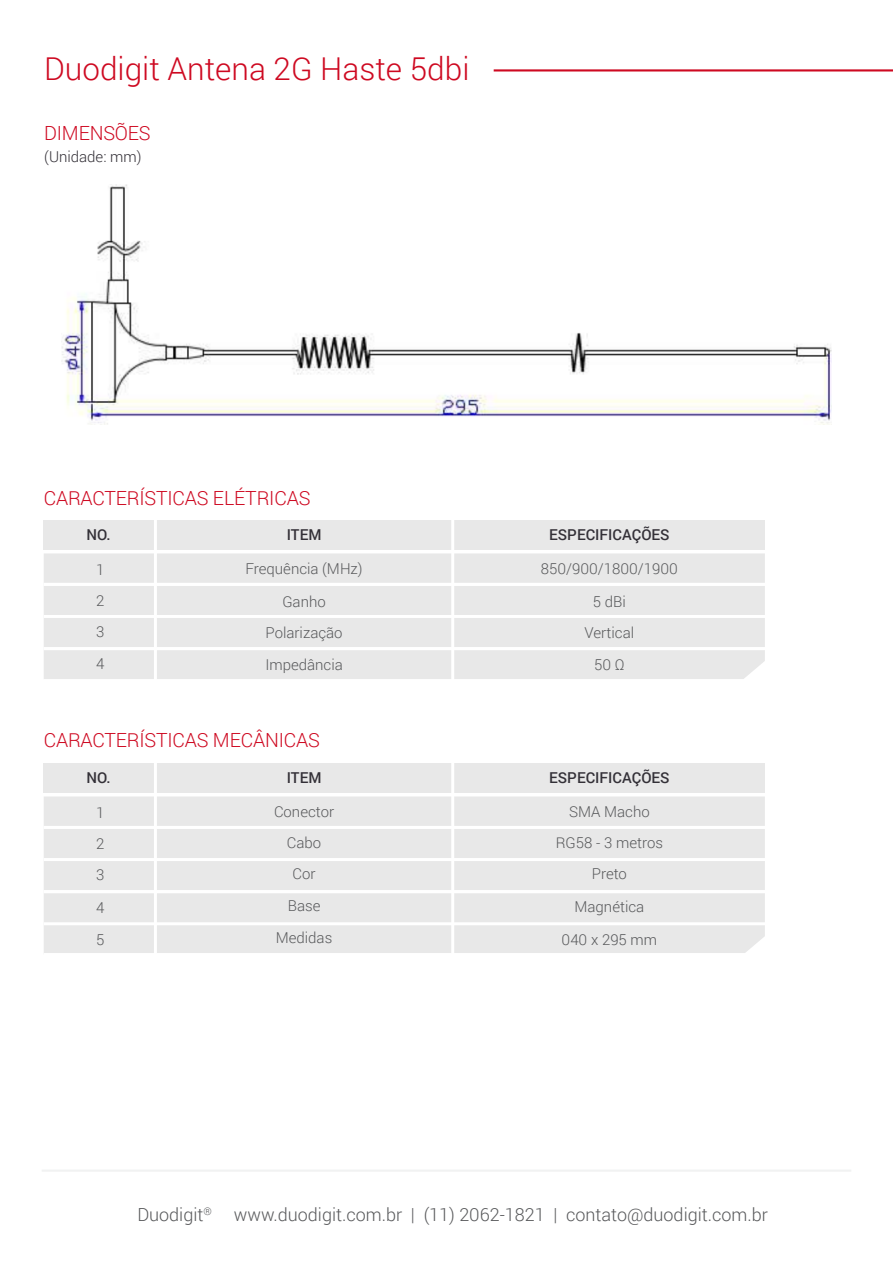
<style>
.page{position:relative;width:893px;height:1263px;background:#fff}
.page>*{position:absolute;margin:0;border:0;box-sizing:border-box;transform-origin:0 0}
.t1{font:300 31.5px "Roboto";color:#ce0921}
.t2{font:300 19.5px "Roboto";letter-spacing:-.01em;color:#ce0921}
.t3{font:300 18px "Roboto";color:#58595b}
.t4{font:300 15px/31px "Roboto";color:#58595b;text-align:center}
.t5{font:500 15px "Roboto";color:#333037}
.t6{font:300 15px "Roboto";color:#333037}
</style>
<div class="page">
<hr style="left:494px;top:69px;width:399px;height:3px;background:#ce0921">
<hr style="left:42px;top:1169px;width:809px;height:3px;background:#f1f2f2">
<div style="left:44px;top:553px;width:721px;height:126px;background:#e8e8e8"></div>
<div style="left:44px;top:520px;width:721px;height:30px;background:#e8e8e8"></div>
<hr style="left:154px;top:517px;width:3px;height:199px;background:#fff">
<hr style="left:451px;top:512px;width:3px;height:203px;background:#fff">
<hr style="left:44px;top:583px;width:737px;height:3px;background:#fff">
<hr style="left:44px;top:615px;width:737px;height:3px;background:#fff">
<hr style="left:44px;top:647px;width:737px;height:3px;background:#fff">
<div style="left:44px;top:796px;width:721px;height:157px;background:#e8e8e8"></div>
<hr style="left:44px;top:922px;width:737px;height:3px;background:#fff">
<div style="left:44px;top:764px;width:721px;height:29px;background:#e8e8e8"></div>
<hr style="left:154px;top:761px;width:3px;height:200px;background:#fff">
<hr style="left:451px;top:755px;width:3px;height:206px;background:#fff">
<hr style="left:44px;top:826px;width:737px;height:3px;background:#fff">
<hr style="left:44px;top:858px;width:737px;height:3px;background:#fff">
<hr style="left:44px;top:890px;width:737px;height:3px;background:#fff">
<img style="left:62px;top:185px;width:769px;height:240px">
<h1 class="t1" style="left:44px;top:47px;width:427px">Duodigit Antena 2G Haste 5dbi</h1>
<h2 class="t2" style="left:44px;top:120px;width:108px">DIMENSÕES</h2>
<p class="t6" style="left:44px;top:146px;width:99px">(Unidade: mm)</p>
<h2 class="t2" style="left:44px;top:484px;width:268px">CARACTERÍSTICAS ELÉTRICAS</h2>
<p class="t5" style="left:86px;top:524px;width:26px">NO.</p>
<p class="t5" style="left:287px;top:524px;width:36px">ITEM</p>
<p class="t5" style="left:549px;top:524px;width:122px">ESPECIFICAÇÕES</p>
<p class="t4" style="left:245px;top:552px;width:119px">Frequência (MHz)</p>
<p class="t4" style="left:282px;top:585px;width:45px">Ganho</p>
<p class="t4" style="left:541px;top:552px;width:139px">850/900/1800/1900</p>
<p class="t4" style="left:585px;top:585px;width:51px;line-height:31.7px">5 dBi<br>Vertical<br>50 Ω</p>
<p class="t4" style="left:96px;top:553px;width:10px;text-align:justify">1<br>2<br>3</p>
<p class="t4" style="left:96px;top:648px;width:10px">4</p>
<p class="t4" style="left:266px;top:617px;width:79px">Polarização</p>
<p class="t4" style="left:265px;top:649px;width:79px">Impedância</p>
<h2 class="t2" style="left:44px;top:726px;width:278px">CARACTERÍSTICAS MECÂNICAS</h2>
<p class="t5" style="left:86px;top:767px;width:26px">NO.</p>
<p class="t5" style="left:287px;top:767px;width:36px">ITEM</p>
<p class="t5" style="left:549px;top:767px;width:122px">ESPECIFICAÇÕES</p>
<p class="t4" style="left:274px;top:795px;width:62px">Conector<br>Cabo<br>Cor<br>Base</p>
<p class="t4" style="left:556px;top:795px;width:109px">SMA Macho<br>RG58 - 3 metros<br>Preto</p>
<p class="t4" style="left:96px;top:796px;width:10px;text-align:justify">1<br>2<br>3</p>
<p class="t4" style="left:96px;top:891px;width:10px">4</p>
<p class="t4" style="left:574px;top:891px;width:71px">Magnética</p>
<p class="t4" style="left:96px;top:924px;width:10px">5</p>
<p class="t4" style="left:276px;top:922px;width:58px">Medidas</p>
<p class="t4" style="left:562px;top:923px;width:97px">040 x 295 mm</p>
<p class="t3" style="left:137px;top:1202px;width:632px">Duodigit<sup>®</sup> www.duodigit.com.br | (11) 2062-1821 | contato@duodigit.com.br</p>
</div>
